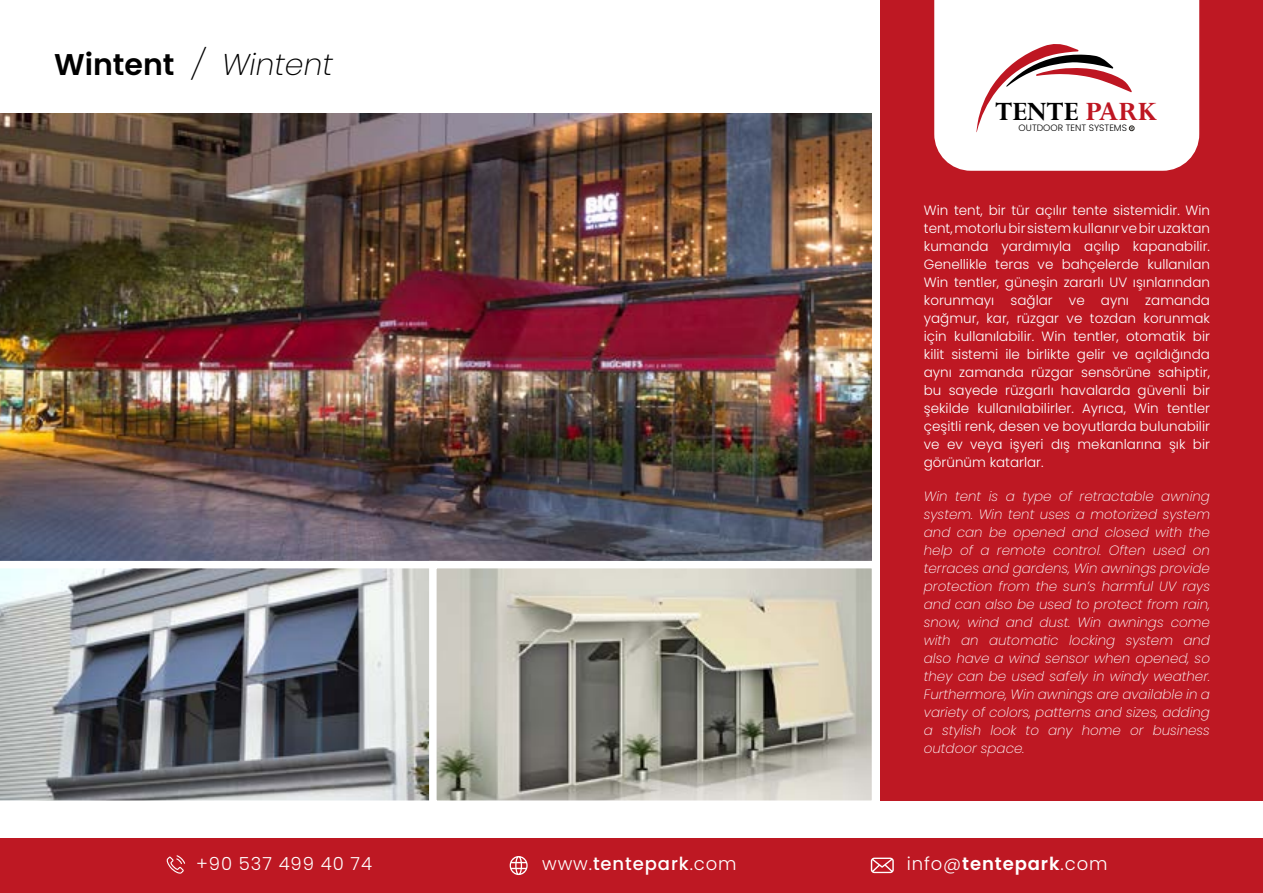
<style>
.page{position:relative;width:1263px;height:893px;background:#fff}
.page>*{position:absolute;margin:0;border:0;box-sizing:border-box;transform-origin:0 0}
.t1{font:italic 200 30px "Poppins";color:#000}
.t2{font:700 29.55px "Perpetua";color:#000}
.t3{font:300 18px "Poppins";letter-spacing:.05em;color:#fff}
.t4{font:500 18px "Poppins";letter-spacing:.05em;color:#fff}
.t5{font:300 13.5px/18px "Poppins";color:#fff;text-align:justify}
.t6{font:italic 200 13.5px/18px "Poppins";color:#fff;text-align:justify}
.t7{font:300 9.15px "Poppins";color:#000}
.s1{font-weight:600;font-style:normal}
.s2{color:#be1622}
.s3{font-weight:300}
.s4{font-weight:600}
</style>
<div class="page">
<img style="left:0;top:114px;width:872px;height:443px">
<div style="left:880px;top:0;width:383px;height:800px;background:#be1823"></div>
<div style="left:934px;top:0;width:265px;height:171px;background:#fff"></div>
<svg style="left:976px;top:43px;width:158px;height:89px;background:#ebd7d9"></svg>
<div style="left:0;top:839px;width:1263px;height:54px;background:#be1823"></div>
<svg style="left:871px;top:858px;width:23px;height:15px"></svg>
<svg style="left:510px;top:856px;width:18px;height:19px"></svg>
<svg style="left:167px;top:855px;width:18px;height:19px"></svg>
<svg style="left:0;top:557px;width:425px;height:244px;background:#8e9399"></svg>
<svg style="left:425px;top:557px;width:458px;height:244px;background:#b1aea2"></svg>
<hr style="left:1262px;top:0;width:1px;height:800px;background:#000">
<h1 class="t1" style="left:54px;top:47px;width:280px"><span class="s1">Wintent</span> / Wintent</h1>
<h2 class="t2" style="left:995px;top:93px;width:163px">TENTE <span class="s2">PARK</span></h2>
<p class="t7" style="left:1019px;top:123px;width:110px">OUTDOOR TENT SYSTEMS</p>
<p class="t5" style="left:924px;top:201px;width:288px">Win tent, bir tür açılır tente sistemidir. Win tent, motorlu bir sistem kullanır ve bir uzaktan kumanda yardımıyla açılıp kapanabilir.<br>Genellikle teras ve bahçelerde kullanılan Win tentler, güneşin zararlı UV ışınlarından korunmayı sağlar ve aynı zamanda yağmur, kar, rüzgar ve tozdan korunmak için kullanılabilir. Win tentler, otomatik bir kilit sistemi ile birlikte gelir ve açıldığında aynı zamanda rüzgar sensörüne sahiptir, bu sayede rüzgarlı havalarda güvenli bir şekilde kullanılabilirler. Ayrıca, Win tentler çeşitli renk, desen ve boyutlarda bulunabilir ve ev veya işyeri dış mekanlarına şık bir görünüm katarlar.</p>
<p class="t6" style="left:924px;top:487px;width:288px">Win tent is a type of retractable awning system. Win tent uses a motorized system and can be opened and closed with the help of a remote control. Often used on terraces and gardens, Win awnings provide protection from the sun’s harmful UV rays and can also be used to protect from rain, snow, wind and dust. Win awnings come with an automatic locking system and also have a wind sensor when opened, so they can be used safely in windy weather.<br>Furthermore, Win awnings are available in a variety of colors, patterns and sizes, adding a stylish look to any home or business outdoor space.</p>
<h3 class="t3" style="left:196px;top:854px;width:177px">+90 537 499 40 74</h3>
<h3 class="t4" style="left:542px;top:854px;width:196px"><span class="s3">www.</span>tentepark<span class="s3">.com</span></h3>
<h3 class="t3" style="left:907px;top:854px;width:202px">info@<span class="s4">tentepark</span>.com</h3>
</div>
